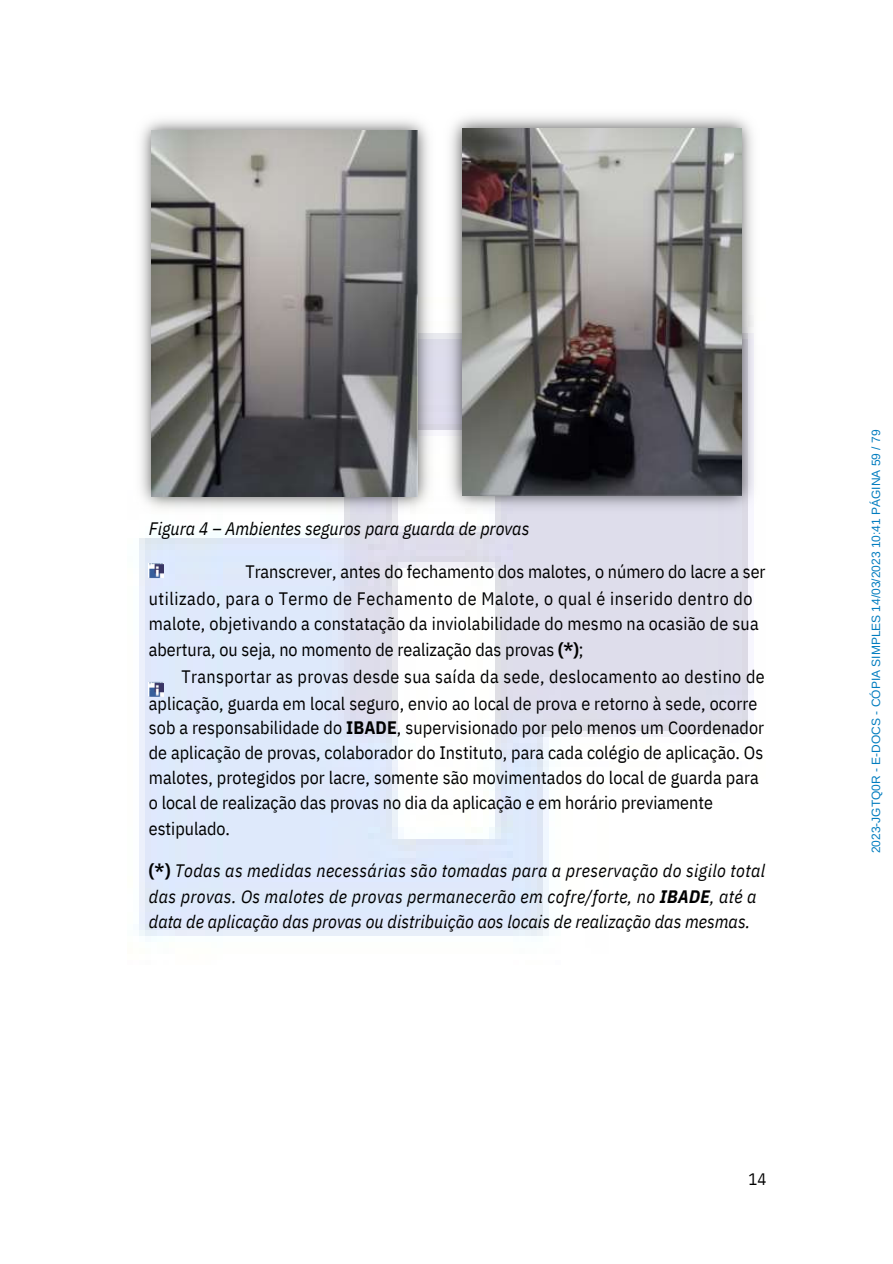
<style>
.page{position:relative;width:893px;height:1264px;background:#fff}
.page>*{position:absolute;margin:0;border:0;box-sizing:border-box;transform-origin:0 0}
.t1{font:18px/25px "IBM Plex Sans Cond";letter-spacing:.005em;color:#000}
.t2{font:italic 18px/25.3px "IBM Plex Sans Cond";letter-spacing:.02em;color:#000}
.t3{font:18px/27px "IBM Plex Sans Cond";letter-spacing:.03em;color:#000}
.t4{font:italic 18px "IBM Plex Sans Cond";color:#000}
.t5{font:16.5px "IBM Plex Sans Cond";color:#000}
.t6{font:12px "Arimo";color:#007cbf}
.s1{font-weight:700}
.s2{font-weight:700;font-style:normal}
</style>
<div class="page">
<img style="left:139px;top:517px;width:615px;height:419px">
<img style="left:149px;top:564px;width:14px;height:133px">
<img style="left:140px;top:119px;width:299px;height:398px">
<img style="left:152px;top:131px;width:265px;height:365px">
<img style="left:439px;top:116px;width:315px;height:401px">
<img style="left:462px;top:129px;width:279px;height:366px">
<p class="t4" style="left:149px;top:517px;width:382px">Figura 4 – Ambientes seguros para guarda de provas</p>
<p class="t3" style="left:149px;top:558px;width:618px;text-indent:96px">Transcrever, antes do fechamento dos malotes, o número do lacre a ser utilizado, para o Termo de Fechamento de Malote, o qual é inserido dentro do</p>
<p class="t1" style="left:149px;top:610px;width:611px;line-height:25.8px">malote, objetivando a constatação da inviolabilidade do mesmo na ocasião de sua abertura, ou seja, no momento de realização das provas <span class="s1">(*)</span>;</p>
<p class="t1" style="left:149px;top:662px;width:617px;line-height:27px;text-indent:33px">Transportar as provas desde sua saída da sede, deslocamento ao destino de aplicação, guarda em local seguro, envio ao local de prova e retorno à sede, ocorre</p>
<p class="t1" style="left:149px;top:715px;width:616px">sob a responsabilidade do <span class="s1">IBADE</span>, supervisionado por pelo menos um Coordenador de aplicação de provas, colaborador do Instituto, para cada colégio de aplicação. Os malotes, protegidos por lacre, somente são movimentados do local de guarda para o local de realização das provas no dia da aplicação e em horário previamente estipulado.</p>
<p class="t2" style="left:149px;top:857px;width:618px"><span class="s2">(*)</span> Todas as medidas necessárias são tomadas para a preservação do sigilo total das provas. Os malotes de provas permanecerão em cofre/forte, no <span class="s1">IBADE</span>, até a data de aplicação das provas ou distribuição aos locais de realização das mesmas.</p>
<p class="t5" style="left:748px;top:1168px;width:19px">14</p>
<p class="t6" style="left:869px;top:853px;width:425px;rotate:-90deg">2023-JGTQ0R - E-DOCS - CÓPIA SIMPLES 14/03/2023 10:41 PÁGINA 59 / 79</p>
</div>
